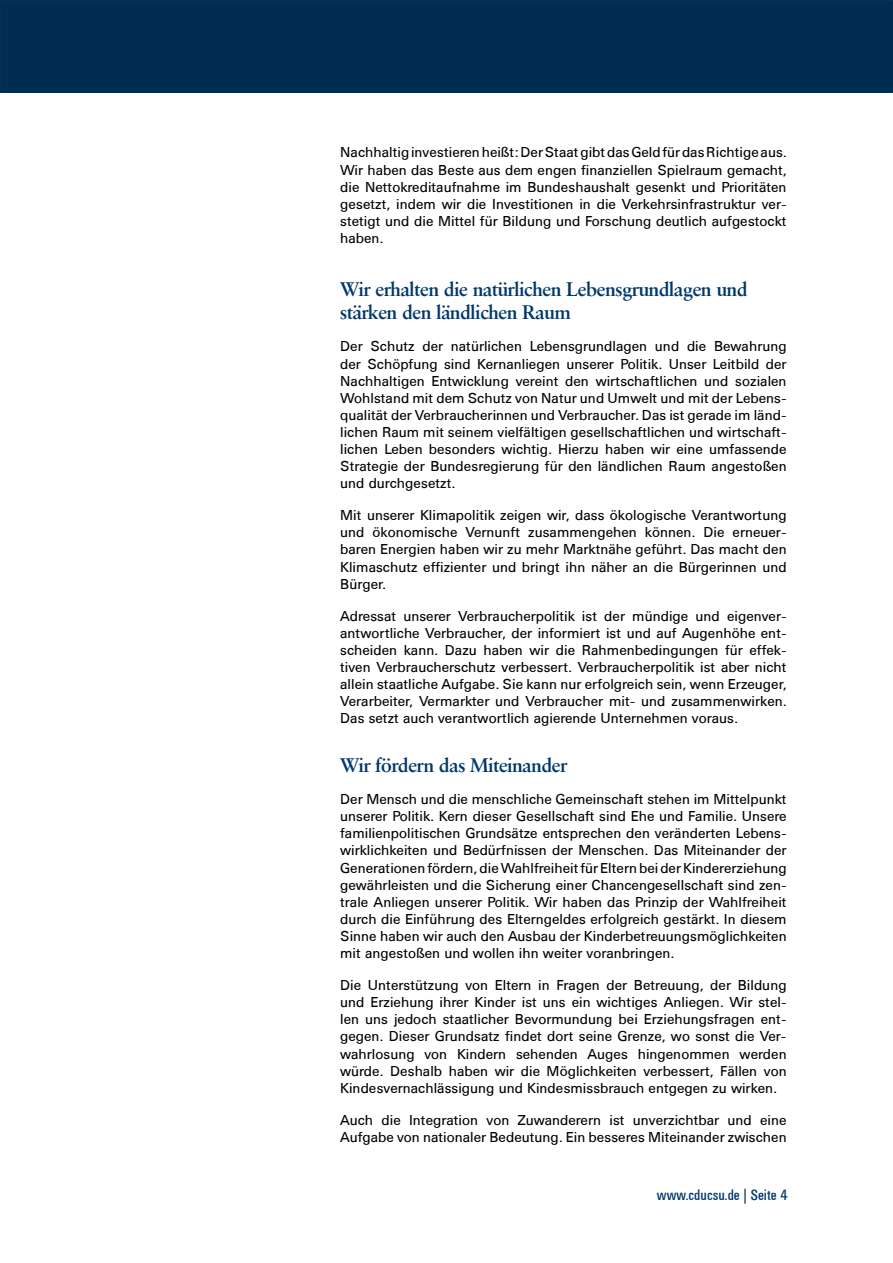
<style>
.page{position:relative;width:893px;height:1263px;background:#fff}
.page>*{position:absolute;margin:0;border:0;box-sizing:border-box;transform-origin:0 0}
.t1{font:700 19.5px/23.4px "Sabon BSK";color:#00386b}
.t2{font:15px "Univers Condensed BSK";color:#00386b}
.t3{font:14.25px/17.1px "Univers BSK";color:#000;text-align:justify}
</style>
<div class="page">
<div style="left:0;top:0;width:892px;height:93px;background:#002d51"></div>
<p class="t3" style="left:340px;top:144px;width:448px">Nachhaltig investieren heißt: Der Staat gibt das Geld für das Richtige aus.<br>Wir haben das Beste aus dem engen finanziellen Spielraum gemacht, die Nettokreditaufnahme im Bundeshaushalt gesenkt und Prioritäten gesetzt, indem wir die Investitionen in die Verkehrsinfrastruktur ver&shy;stetigt und die Mittel für Bildung und Forschung deutlich aufgestockt haben.</p>
<h1 class="t1" style="left:340px;top:278px;width:409px">Wir erhalten die natürlichen Lebensgrundlagen und stärken den ländlichen Raum</h1>
<p class="t3" style="left:340px;top:338px;width:448px">Der Schutz der natürlichen Lebensgrundlagen und die Bewahrung der Schöpfung sind Kernanliegen unserer Politik. Unser Leitbild der Nach- haltigen Entwicklung ver-eint den wirtschaftlichen und sozialen Wohlstand mit dem Schutz von Natur und Umwelt und mit der Lebens&shy;qualität der Verbraucherinnen und Verbraucher. Das ist gerade im länd&shy;lichen Raum mit seinem vielfältigen gesellschaftlichen und wirtschaft&shy;lichen Leben besonders wichtig. Hierzu haben wir eine umfassende Stra-tegie der Bundesregierung für den ländlichen Raum angestoßen und durchgesetzt.</p>
<p class="t3" style="left:340px;top:507px;width:448px">Mit unserer Klimapolitik zeigen wir, dass ökologische Verantwortung und ökonomi-sche Vernunft zusammengehen können. Die erneuer&shy;baren Energien haben wir zu mehr Marktnähe geführt. Das macht den Kli- ma-schutz effizienter und bringt ihn näher an die Bürgerinnen und Bürger.</p>
<p class="t3" style="left:340px;top:607px;width:448px">Adressat unserer Verbraucherpolitik ist der mündige und eigenver&shy;antwortli-che Verbraucher, der informiert ist und auf Augenhöhe ent&shy;scheiden kann. Dazu haben wir die Rahmenbedingungen für effek&shy;tiven Verbraucherschutz verbessert. Verbraucherpolitik ist aber nicht allein staatliche Aufgabe. Sie kann nur erfolgreich sein, wenn Erzeuger, Verarbeiter, Vermarkter und Verbraucher mit- und zusammenwirken.<br>Das setzt auch verantwortlich agierende Unternehmen voraus.</p>
<h1 class="t1" style="left:340px;top:754px;width:228px">Wir fördern das Miteinander</h1>
<p class="t3" style="left:340px;top:791px;width:448px">Der Mensch und die menschliche Gemeinschaft stehen im Mittelpunkt unserer Politik. Kern dieser Gesellschaft sind Ehe und Familie. Unse-re familienpolitischen Grundsätze entsprechen den veränder-ten Lebens&shy;wirklichkeiten und Bedürfnissen der Menschen. Das Mit-ein-an-der der Generationen fördern, die Wahlfreiheit für Eltern bei der Kindererziehung gewährleisten und die Sicherung einer Chancen-gesellschaft sind zen&shy;trale Anliegen unserer Politik. Wir haben das Prinzip der Wahlfreiheit durch die Einführung des Elterngeldes erfolgreich gestärkt. In diesem Sinne haben wir auch den Ausbau der Kin-derbetreuungsmöglichkeiten mit angestoßen und wollen ihn weiter voranbringen.</p>
<p class="t3" style="left:340px;top:977px;width:448px">Die Unterstützung von Eltern in Fragen der Betreuung, der Bildung und Erziehung ihrer Kinder ist uns ein wichtiges Anliegen. Wir stel&shy;len uns jedoch staatlicher Bevormundung bei Erziehungsfragen ent&shy;gegen. Dieser Grundsatz findet dort seine Grenze, wo sonst die Ver&shy;wahr-losung von Kindern sehenden Auges hingenommen werden würde. Deshalb haben wir die Möglichkeiten verbessert, Fällen von Kindesvernachlässigung und Kindesmissbrauch entgegen zu wirken.</p>
<p class="t3" style="left:340px;top:1111px;width:448px">Auch die Integration von Zuwanderern ist unverzichtbar und eine<br>Aufgabe von nationaler Bedeutung. Ein besseres Miteinander zwischen</p>
<p class="t2" style="left:657px;top:1187px;width:121px">www.cducsu.de | Seite</p>
</div>
